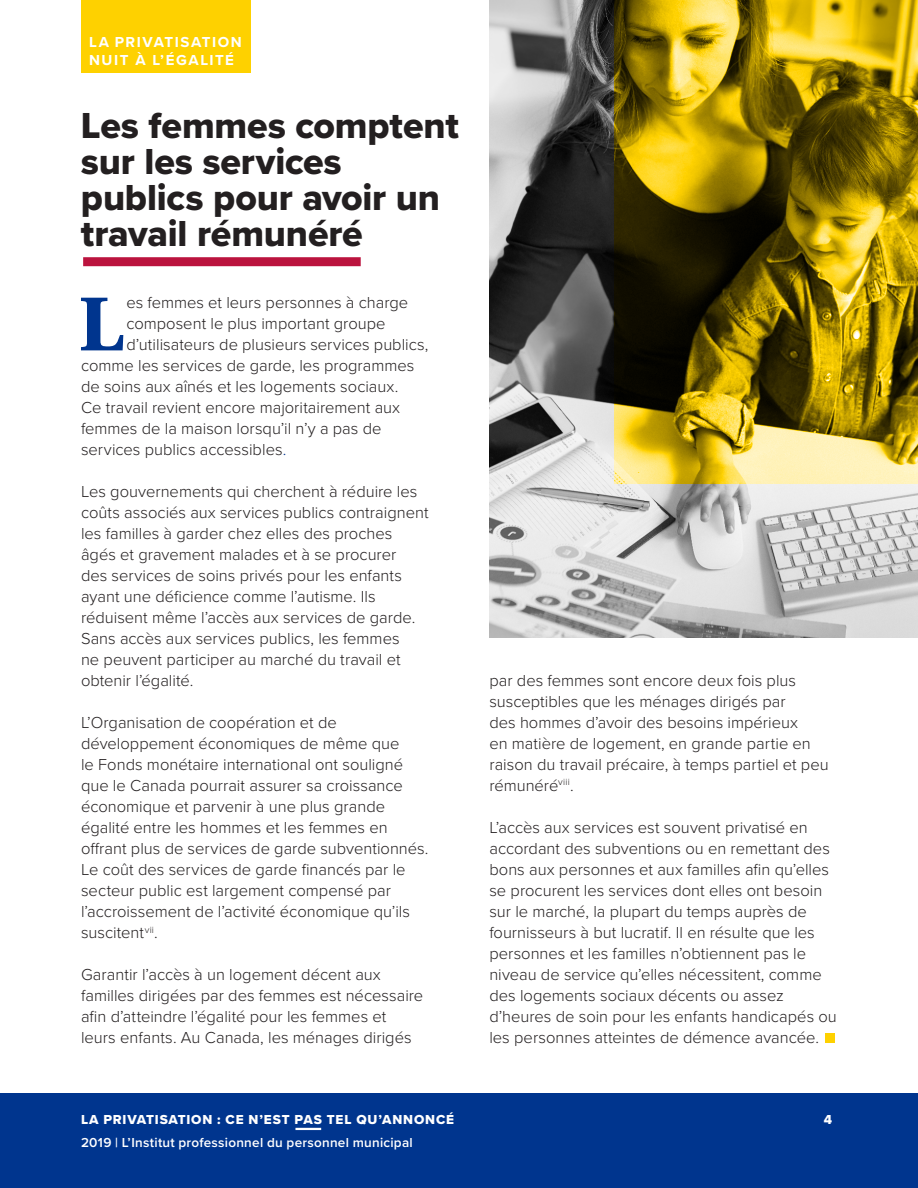
<style>
.page{position:relative;width:918px;height:1188px;background:#fff}
.page>*{position:absolute;margin:0;border:0;box-sizing:border-box;transform-origin:0 0}
.t1{font:81.15px "Utopia Std Bold Capt";color:#00358e}
.t2{font:37.5px/36px "Proxima Nova Extrabld";letter-spacing:-.005em;color:#231f20}
.t3{font:300 16.5px/21px "Proxima Nova";color:#231f20}
.t4{font:700 15px/18px "Proxima Nova";letter-spacing:.1em;color:#fff}
.t5{font:600 13.5px "Proxima Nova";letter-spacing:.02em;color:#fff}
.t6{font:13.5px "Proxima Nova Extrabld";letter-spacing:.06em;color:#fff}
.s1{color:#00358e}
</style>
<div class="page">
<div style="left:0;top:1094px;width:918px;height:94px;background:#00358e"></div>
<div style="left:81px;top:0;width:169px;height:72px;background:#fed100"></div>
<hr style="left:295px;top:1128px;width:26px;height:2px;background:#fff">
<img style="left:489px;top:0;width:429px;height:637px">
<svg style="left:615px;top:0;width:303px;height:484px;background:#907a14"></svg>
<div style="left:83px;top:257px;width:278px;height:9px;background:#bb133e"></div>
<div style="left:825px;top:1034px;width:10px;height:9px;background:#fed100"></div>
<p class="t4" style="left:89px;top:32px;width:154px">LA PRIVATISATION<br>NUIT À L’ÉGALITÉ</p>
<p class="t2" style="left:81px;top:107px;width:379px">Les femmes comptent sur les services publics pour avoir un travail rémunéré</p>
<p class="t1" style="left:78px;top:276px;width:48px">L</p>
<p class="t3" style="left:126px;top:292px;width:283px">es femmes et leurs personnes à charge</p>
<p class="t3" style="left:126px;top:313px;width:261px">composent le plus important groupe</p>
<p class="t3" style="left:126px;top:334px;width:304px">d’utilisateurs de plusieurs services publics,</p>
<p class="t3" style="left:81px;top:355px;width:335px">comme les services de garde, les programmes</p>
<p class="t3" style="left:81px;top:376px;width:319px">de soins aux aînés et les logements sociaux.</p>
<p class="t3" style="left:81px;top:397px;width:321px">Ce travail revient encore majoritairement aux</p>
<p class="t3" style="left:81px;top:418px;width:302px">femmes de la maison lorsqu’il n’y a pas de</p>
<p class="t3" style="left:81px;top:439px;width:207px">services publics accessibles<span class="s1">.</span></p>
<p class="t3" style="left:81px;top:481px;width:349px">Les gouvernements qui cherchent à réduire les coûts associés aux services publics contraignent les familles à garder chez elles des proches âgés et gravement malades et à se procurer<br>des services de soins privés pour les enfants ayant une déficience comme l’autisme. Ils réduisent même l’accès aux services de garde.<br>Sans accès aux services publics, les femmes<br>ne peuvent participer au marché du travail et obtenir l’égalité.</p>
<p class="t3" style="left:81px;top:712px;width:349px">L’Organisation de coopération et de développement économiques de même que<br>le Fonds monétaire international ont souligné que le Canada pourrait assurer sa croissance économique et parvenir à une plus grande égalité entre les hommes et les femmes en offrant plus de services de garde subventionnés.<br>Le coût des services de garde financés par le secteur public est largement compensé par l’accroissement de l’activité économique qu’ils suscitent<sup>vii</sup>.</p>
<p class="t3" style="left:81px;top:964px;width:344px">Garantir l’accès à un logement décent aux familles dirigées par des femmes est nécessaire afin d’atteindre l’égalité pour les femmes et leurs enfants. Au Canada, les ménages dirigés</p>
<p class="t6" style="left:81px;top:1110px;width:375px">LA PRIVATISATION : CE N’EST PAS TEL QU’ANNONCÉ</p>
<p class="t5" style="left:81px;top:1132px;width:333px">2019 | L’Institut professionnel du personnel municipal</p>
<p class="t3" style="left:489px;top:669px;width:341px">par des femmes sont encore deux fois plus susceptibles que les ménages dirigés par<br>des hommes d’avoir des besoins impérieux<br>en matière de logement, en grande partie en raison du travail précaire, à temps partiel et peu rémunéré<sup>viii</sup>.</p>
<p class="t3" style="left:489px;top:816px;width:349px">L’accès aux services est souvent privatisé en accordant des subventions ou en remettant des bons aux personnes et aux familles afin qu’elles se procurent les services dont elles ont besoin sur le marché, la plupart du temps auprès de fournisseurs à but lucratif. Il en résulte que les personnes et les familles n’obtiennent pas le niveau de service qu’elles nécessitent, comme des logements sociaux décents ou assez d’heures de soin pour les enfants handicapés ou les personnes atteintes de démence avancée.</p>
<p class="t6" style="left:824px;top:1110px;width:10px">4</p>
</div>
